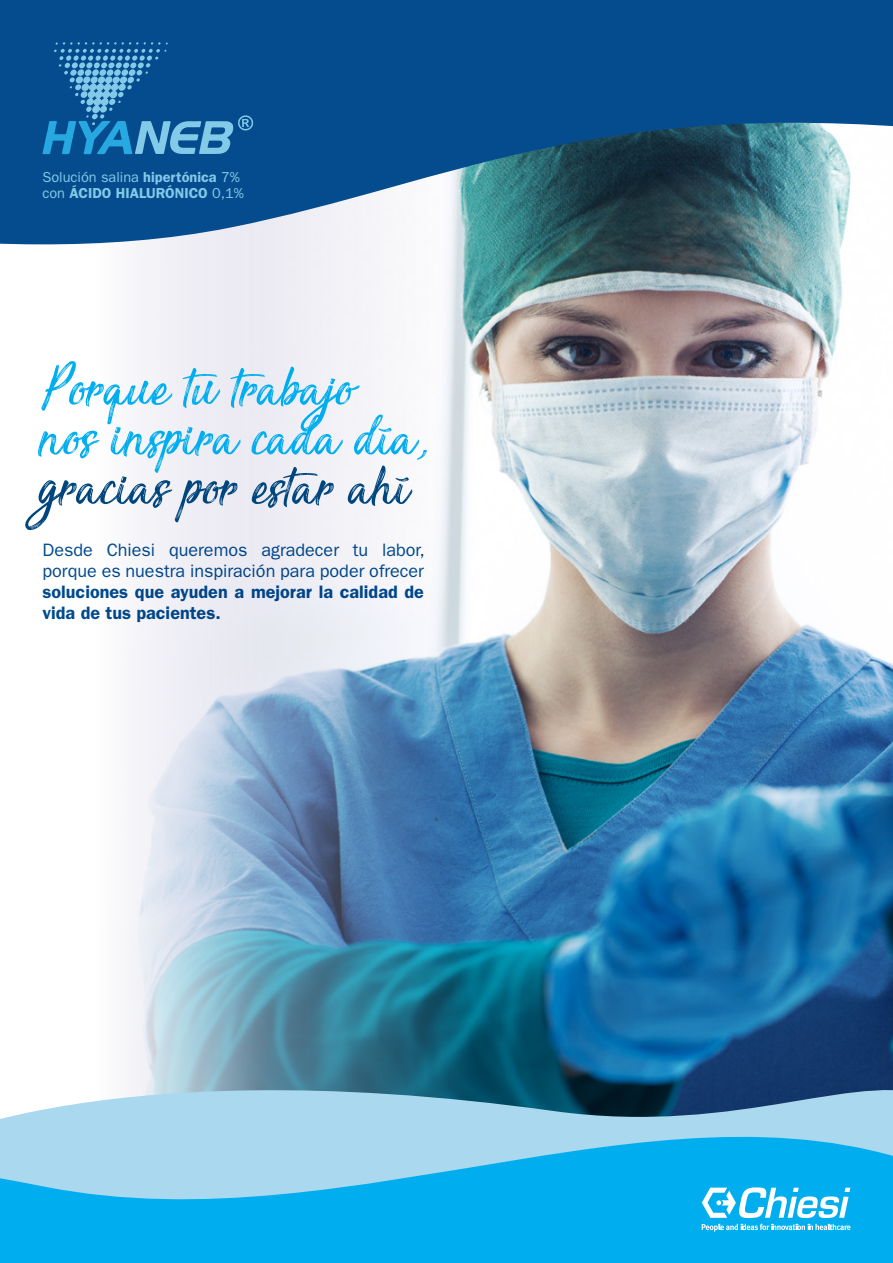
<style>
.page{position:relative;width:893px;height:1263px;background:#fff}
.page>*{position:absolute;margin:0;border:0;box-sizing:border-box;transform-origin:0 0}
.t1{font:75px "Sensations and Qualities";color:#00aeef}
.t2{font:75px "Sensations and Qualities";color:#00467e}
.t3{font:18px/21px "ITC Franklin Gothic Std";color:#004a8d}
.t4{font:600 18px/21px "ITC Franklin Gothic Std";color:#004a8d}
.t5{font:600 14.55px/16.4px "ITC Franklin Gothic Std";color:#83cae8}
.s1{font-weight:400}
</style>
<div class="page">
<img style="left:277px;top:278px;width:616px;height:768px">
<svg style="left:130px;top:278px;width:147px;height:768px;fill:#ecebf3"></svg>
<svg style="left:132px;top:1046px;width:761px;height:13px;background:#2f6c91"></svg>
<svg style="left:0;top:1059px;width:893px;height:204px;background:#49b0da"></svg>
<svg style="left:702px;top:1187px;width:148px;height:31px"></svg>
<svg style="left:702px;top:1224px;width:148px;height:8px"></svg>
<svg style="left:0;top:0;width:893px;height:278px;background:#386e99"></svg>
<svg style="left:43px;top:42px;width:210px;height:112px;background:#1e69a4"></svg>
<p class="t5" style="left:43px;top:169px;width:203px"><span class="s1">Solución salina</span> hipertónica <span class="s1">7% con</span> ÁCIDO HIALURÓNICO <span class="s1">0,1%</span></p>
<p class="t1" style="left:43px;top:351px;width:316px">Porque tu trabajo</p>
<p class="t1" style="left:43px;top:400px;width:388px">nos inspira cada día,</p>
<p class="t2" style="left:43px;top:450px;width:372px">gracias por estar ahí</p>
<p class="t3" style="left:43px;top:540px;width:384px">Desde Chiesi queremos agradecer tu labor, porque es nuestra inspiración para poder ofrecer</p>
<p class="t4" style="left:43px;top:581px;width:383px">soluciones que ayuden a mejorar la calidad de vida de tus pacientes.</p>
</div>
